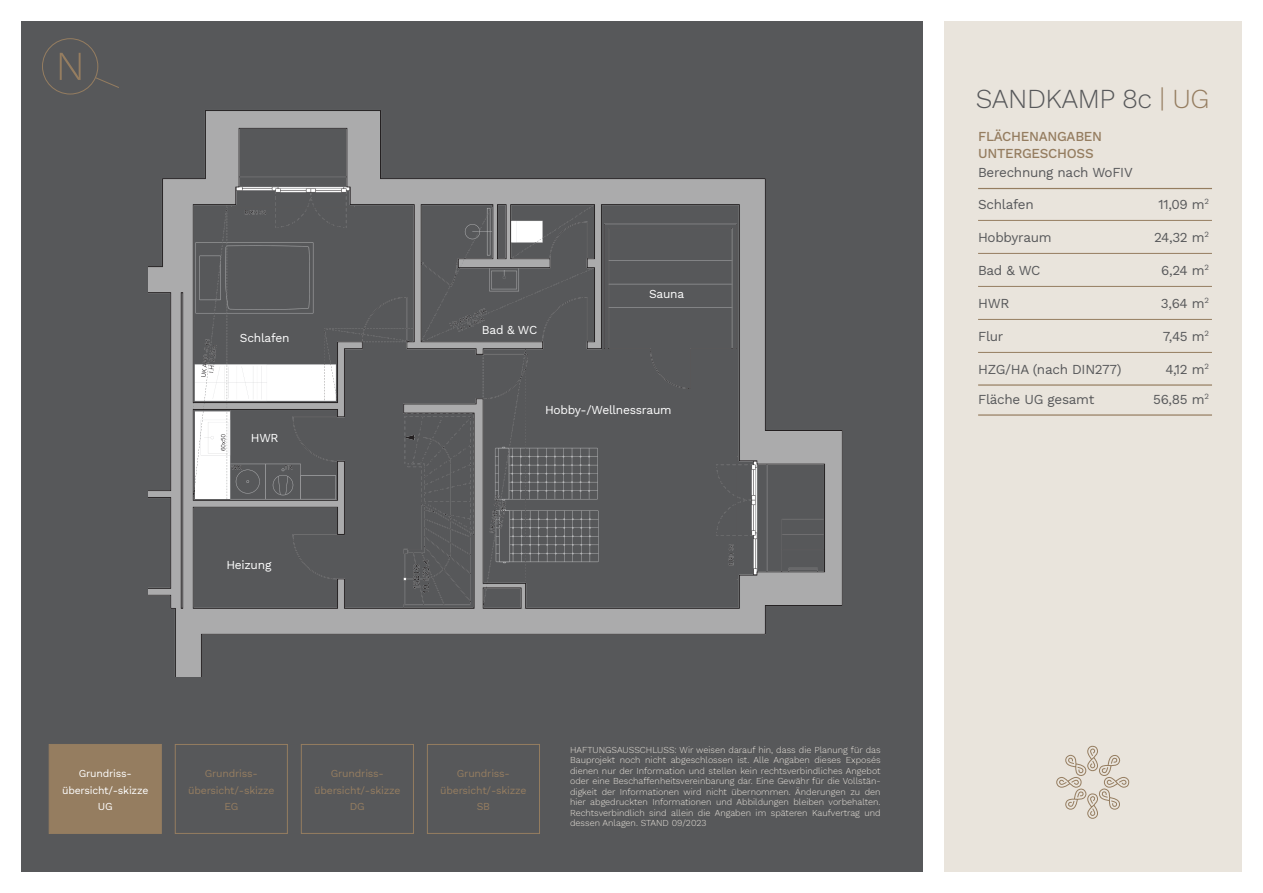
<style>
.page{position:relative;width:1263px;height:893px;background:#fff}
.page>*{position:absolute;margin:0;border:0;box-sizing:border-box;transform-origin:0 0}
.t1{font:300 27px "Work Sans";letter-spacing:-.02em;color:#57585a}
.t2{font:13.5px "Work Sans";letter-spacing:-.02em;color:#57585a}
.t3{font:13.5px/16.5px "Work Sans";letter-spacing:-.02em;color:#957d60}
.t4{font:12px "Work Sans";letter-spacing:-.02em;color:#fff}
.t5{font:10.5px "Work Sans";letter-spacing:-.02em;color:#957d60}
.t6{font:10.5px "Work Sans";letter-spacing:-.02em;color:#fff}
.t7{font:300 9px/10.5px "Work Sans";color:#e9e4dc;text-align:justify}
.s1{color:#957d60}
</style>
<div class="page">
<div style="left:21px;top:21px;width:901px;height:851px;background:#57585a"></div>
<img style="left:149px;top:110px;width:693px;height:566px">
<div style="left:301px;top:744px;width:113px;height:90px;border:1px solid #957d60"></div>
<div style="left:49px;top:744px;width:113px;height:90px;background:#957d60"></div>
<div style="left:175px;top:744px;width:113px;height:90px;border:1px solid #957d60"></div>
<div style="left:427px;top:744px;width:113px;height:90px;border:1px solid #957d60"></div>
<div style="left:944px;top:21px;width:298px;height:851px;background:#e9e4dc"></div>
<hr style="left:978px;top:188px;width:234px;height:1px;background:#957d60">
<hr style="left:978px;top:220px;width:234px;height:1px;background:#957d60">
<hr style="left:978px;top:253px;width:234px;height:1px;background:#957d60">
<hr style="left:978px;top:286px;width:234px;height:1px;background:#957d60">
<hr style="left:978px;top:319px;width:234px;height:1px;background:#957d60">
<hr style="left:978px;top:352px;width:234px;height:1px;background:#957d60">
<hr style="left:978px;top:384px;width:234px;height:2px;background:#957d60">
<hr style="left:978px;top:414px;width:234px;height:2px;background:#957d60">
<div style="left:42px;top:38px;width:56px;height:56px;border:1px solid #957d60;border-radius:50%"></div>
<svg style="left:60px;top:53px;width:21px;height:27px"></svg>
<svg style="left:94px;top:76px;width:25px;height:12px"></svg>
<svg style="left:1056px;top:746px;width:73px;height:73px"></svg>
<p class="t4" style="left:240px;top:328px;width:51px">Schlafen</p>
<p class="t4" style="left:251px;top:429px;width:29px">HWR</p>
<p class="t4" style="left:226px;top:556px;width:47px">Heizung</p>
<p class="t4" style="left:482px;top:321px;width:57px">Bad &amp; WC</p>
<p class="t4" style="left:649px;top:285px;width:37px">Sauna</p>
<p class="t4" style="left:545px;top:401px;width:128px">Hobby-/Wellnessraum</p>
<p class="t6" style="left:79px;top:766px;width:55px">Grundriss-</p>
<p class="t6" style="left:62px;top:782px;width:88px">übersicht/-skizze</p>
<p class="t6" style="left:98px;top:798px;width:16px">UG</p>
<p class="t5" style="left:205px;top:766px;width:55px">Grundriss-</p>
<p class="t5" style="left:188px;top:782px;width:88px">übersicht/-skizze</p>
<p class="t5" style="left:224px;top:798px;width:15px">EG</p>
<p class="t5" style="left:331px;top:766px;width:55px">Grundriss-</p>
<p class="t5" style="left:314px;top:782px;width:88px">übersicht/-skizze</p>
<p class="t5" style="left:350px;top:798px;width:16px">DG</p>
<p class="t5" style="left:457px;top:766px;width:55px">Grundriss-</p>
<p class="t5" style="left:440px;top:782px;width:88px">übersicht/-skizze</p>
<p class="t5" style="left:477px;top:798px;width:15px">SB</p>
<p class="t7" style="left:570px;top:744px;width:312px">HAFTUNGSAUSSCHLUSS: Wir weisen darauf hin, dass die Planung für das Bauprojekt noch nicht abgeschlossen ist. Alle Angaben dieses Exposés dienen nur der Information und stellen kein rechtsverbindliches Angebot oder eine Beschaffenheitsvereinbarung dar. Eine Gewähr für die Vollstän&shy;digkeit der Informationen wird nicht übernommen. Änderungen zu den hier abgedruckten Informationen und Abbildungen bleiben vorbehalten.<br>Rechtsverbindlich sind allein die Angaben im späteren Kaufvertrag und dessen Anlagen. STAND 09/2023</p>
<p class="t1" style="left:976px;top:79px;width:235px">SANDKAMP 8c <span class="s1">| UG</span></p>
<p class="t3" style="left:978px;top:128px;width:126px">FLÄCHENANGABEN<br>UNTERGESCHOSS</p>
<p class="t2" style="left:978px;top:162px;width:156px">Berechnung nach WoFIV</p>
<p class="t2" style="left:978px;top:194px;width:57px">Schlafen</p>
<p class="t2" style="left:1158px;top:194px;width:52px">11,09 m<sup>2</sup></p>
<p class="t2" style="left:978px;top:227px;width:75px">Hobbyraum</p>
<p class="t2" style="left:1154px;top:227px;width:57px">24,32 m<sup>2</sup></p>
<p class="t2" style="left:978px;top:260px;width:64px">Bad &amp; WC</p>
<p class="t2" style="left:1161px;top:260px;width:49px">6,24 m<sup>2</sup></p>
<p class="t2" style="left:978px;top:293px;width:33px">HWR</p>
<p class="t2" style="left:1161px;top:293px;width:50px">3,64 m<sup>2</sup></p>
<p class="t2" style="left:978px;top:326px;width:27px">Flur</p>
<p class="t2" style="left:1163px;top:326px;width:48px">7,45 m<sup>2</sup></p>
<p class="t2" style="left:978px;top:359px;width:145px">HZG/HA (nach DIN277)</p>
<p class="t2" style="left:1165px;top:359px;width:45px">4,12 m<sup>2</sup></p>
<p class="t2" style="left:978px;top:389px;width:118px">Fläche UG gesamt</p>
<p class="t2" style="left:1153px;top:389px;width:57px">56,85 m<sup>2</sup></p>
</div>
